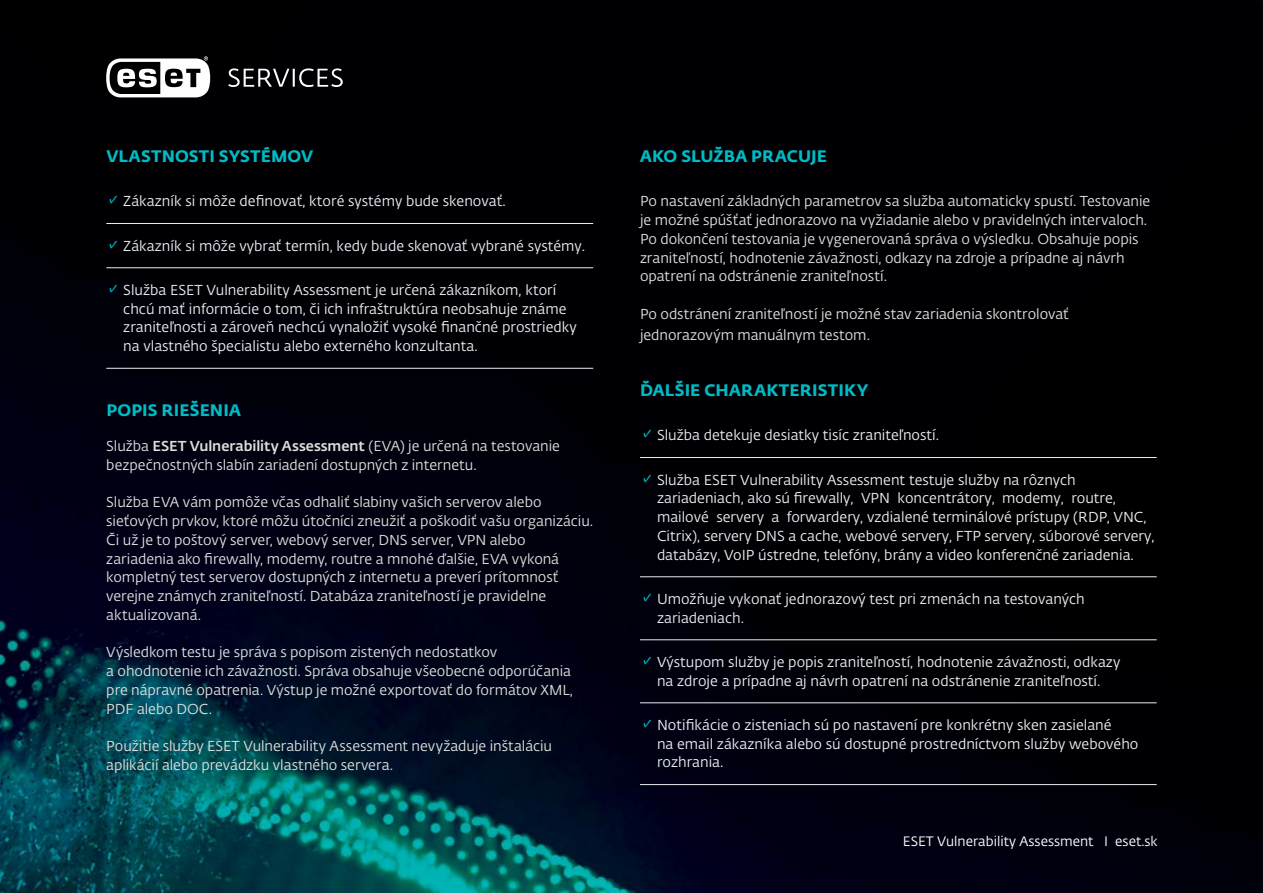
<style>
.page{position:relative;width:1263px;height:893px;background:#fff}
.page>*{position:absolute;margin:0;border:0;box-sizing:border-box;transform-origin:0 0}
.Headline_3{font:16.5px "Fedra Sans Alt Pro Bold LF";letter-spacing:.01em;color:#00bbc5}
.t1{font:14.25px/18.8px "Fedra Sans Alt Pro Book LF";letter-spacing:-.005em;color:#dbdedb}
.t2{font:14.25px/18.8px "Fedra Sans Alt Pro Book LF";color:#e8edf0}
.t3{font:13.5px "Fedra Sans Alt Pro Book LF";color:#fff}
.s1{font-family:"Fedra Sans Alt Pro Demi LF";font-size:18px;color:#00bac6}
.s2{font-family:"Fedra Sans Alt Pro Med LF"}
</style>
<div class="page">
<img style="left:0;top:0;width:1263px;height:893px">
<hr style="left:106px;top:223px;width:487px;height:1px;background:#e8edf0">
<hr style="left:106px;top:267px;width:487px;height:1px;background:#e8edf0">
<hr style="left:106px;top:368px;width:487px;height:1px;background:#e8edf0">
<hr style="left:640px;top:457px;width:517px;height:1px;background:#e8edf0">
<hr style="left:640px;top:576px;width:517px;height:1px;background:#e8edf0">
<hr style="left:640px;top:639px;width:517px;height:1px;background:#e8edf0">
<hr style="left:640px;top:703px;width:517px;height:1px;background:#e8edf0">
<hr style="left:640px;top:784px;width:517px;height:1px;background:#e8edf0">
<svg style="left:106px;top:56px;width:104px;height:41px"></svg>
<svg style="left:228px;top:68px;width:115px;height:19px;background:#434345"></svg>
<p class="Headline_3" style="left:106px;top:143px;width:208px">VLASTNOSTI SYSTÉMOV</p>
<p class="t2" style="left:106px;top:191px;width:401px"><span class="s1">✓</span> Zákazník si môže definovať, ktoré systémy bude skenovať.</p>
<p class="t2" style="left:106px;top:236px;width:480px"><span class="s1">✓</span> Zákazník si môže vybrať termín, kedy bude skenovať vybrané systémy.</p>
<p class="t2" style="left:123px;top:280px;width:455px;text-indent:-17px"><span class="s1">✓</span> Služba ESET Vulnerability Assessment je určená zákazníkom, ktorí chcú mať informácie o tom, či ich infraštruktúra neobsahuje známe zraniteľnosti a zároveň nechcú vynaložiť vysoké finančné prostriedky na vlastného špecialistu alebo externého konzultanta.</p>
<p class="Headline_3" style="left:106px;top:397px;width:136px">POPIS RIEŠENIA</p>
<p class="t1" style="left:106px;top:436px;width:455px">Služba <span class="s2">ESET Vulnerability Assessment</span> (EVA) je určená na testovanie bezpečnostných slabín zariadení dostupných z internetu.</p>
<p class="t1" style="left:106px;top:492px;width:488px">Služba EVA vám pomôže včas odhaliť slabiny vašich serverov alebo sieťových prvkov, ktoré môžu útočníci zneužiť a poškodiť vašu organizáciu.<br>Či už je to poštový server, webový server, DNS server, VPN alebo zariadenia ako firewally, modemy, routre a mnohé ďalšie, EVA vykoná kompletný test serverov dostupných z internetu a preverí prítomnosť verejne známych zraniteľností. Databáza zraniteľností je pravidelne aktualizovaná.</p>
<p class="t1" style="left:106px;top:642px;width:468px">Výsledkom testu je správa s popisom zistených nedostatkov<br>a ohodnotenie ich závažnosti. Správa obsahuje všeobecné odporúčania pre nápravné opatrenia. Výstup je možné exportovať do formátov XML, PDF alebo DOC.</p>
<p class="t1" style="left:106px;top:736px;width:447px">Použitie služby ESET Vulnerability Assessment nevyžaduje inštaláciu aplikácií alebo prevádzku vlastného servera.</p>
<p class="Headline_3" style="left:640px;top:143px;width:188px">AKO SLUŽBA PRACUJE</p>
<p class="t1" style="left:640px;top:191px;width:512px">Po nastavení základných parametrov sa služba automaticky spustí. Testovanie je možné spúšťať jednorazovo na vyžiadanie alebo v pravidelných intervaloch.<br>Po dokončení testovania je vygenerovaná správa o výsledku. Obsahuje popis zraniteľností, hodnotenie závažnosti, odkazy na zdroje a prípadne aj návrh opatrení na odstránenie zraniteľností.</p>
<p class="t1" style="left:640px;top:303px;width:430px;line-height:21.6px">Po odstránení zraniteľností je možné stav zariadenia skontrolovať jednorazovým manuálnym testom.</p>
<p class="Headline_3" style="left:640px;top:377px;width:230px">ĎALŠIE CHARAKTERISTIKY</p>
<p class="t2" style="left:640px;top:425px;width:301px"><span class="s1">✓</span> Služba detekuje desiatky tisíc zraniteľností.</p>
<p class="t2" style="left:657px;top:470px;width:499px;text-indent:-17px"><span class="s1">✓</span> Služba ESET Vulnerability Assessment testuje služby na rôznych zariadeniach, ako sú firewally, VPN koncentrátory, modemy, routre, mailové servery a forwardery, vzdialené terminálové prístupy (RDP, VNC, Citrix), servery DNS a cache, webové servery, FTP servery, súborové servery, databázy, VoIP ústredne, telefóny, brány a video konferenčné zariadenia.</p>
<p class="t2" style="left:657px;top:589px;width:429px;text-indent:-17px"><span class="s1">✓</span> Umožňuje vykonať jednorazový test pri zmenách na testovaných zariadeniach.</p>
<p class="t2" style="left:640px;top:652px;width:482px;text-align:center"><span class="s1">✓</span> Výstupom služby je popis zraniteľností, hodnotenie závažnosti, odkazy na zdroje a prípadne aj návrh opatrení na odstránenie zraniteľností.</p>
<p class="t2" style="left:657px;top:715px;width:483px;text-indent:-17px"><span class="s1">✓</span> Notifikácie o zisteniach sú po nastavení pre konkrétny sken zasielané<br>na email zákazníka alebo sú dostupné prostredníctvom služby webového rozhrania.</p>
<h1 class="t3" style="left:903px;top:832px;width:256px">ESET Vulnerability Assessment I eset.sk</h1>
</div>
